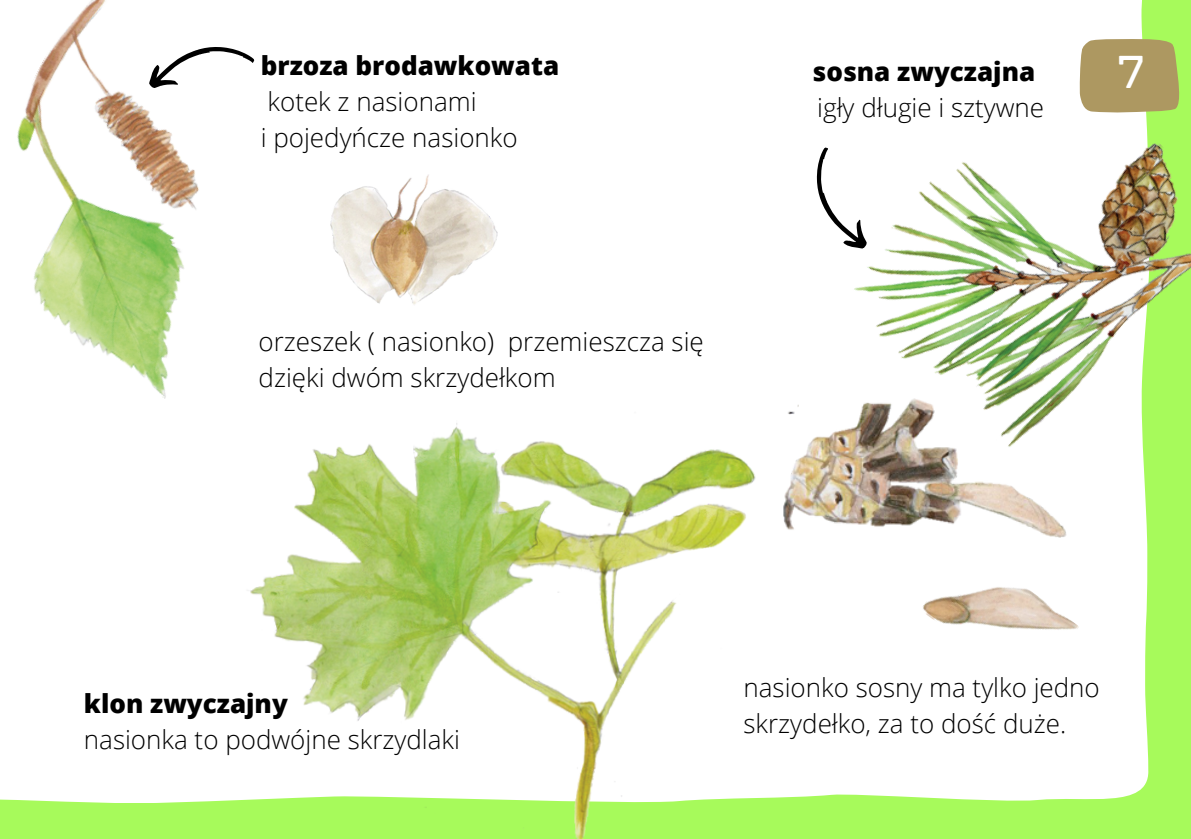
<style>
.page{position:relative;width:1191px;height:839px;background:#fff}
.page>*{position:absolute;margin:0;border:0;box-sizing:border-box;transform-origin:0 0}
.t1{font:500 37.8px "ADA Hybrid";color:#fff}
.t2{font:300 26px/36px "Open Sans";color:#000}
.t3{font:800 26px "Open Sans";color:#000}
.s1{font-weight:800}
</style>
<div class="page">
<div style="left:0;top:0;width:1191px;height:838px;background:#a7fa5b"></div>
<div style="left:0;top:0;width:1149px;height:802px;background:#fff"></div>
<img style="left:810px;top:38px;width:381px;height:443px">
<svg style="left:800px;top:146px;width:74px;height:110px;background:#e9e9e9"></svg>
<img style="left:331px;top:174px;width:166px;height:131px">
<img style="left:0;top:0;width:318px;height:399px">
<img style="left:920px;top:544px;width:159px;height:147px">
<img style="left:800px;top:399px;width:267px;height:138px">
<img style="left:228px;top:360px;width:572px;height:478px">
<p class="t2" style="left:261px;top:47px;width:300px"><span class="s1">brzoza brodawkowata </span>kotek z nasionami<br>i pojedyńcze nasionko</p>
<p class="t3" style="left:813px;top:53px;width:224px">sosna zwyczajna</p>
<p class="t1" style="left:1118px;top:56px;width:26px">7</p>
<p class="t2" style="left:817px;top:88px;width:228px">igły długie i sztywne</p>
<p class="t2" style="left:259px;top:322px;width:447px">orzeszek ( nasionko) przemieszcza się dzięki dwóm skrzydełkom</p>
<h1 class="t2" style="left:84px;top:685px;width:378px"><span class="s1">klon zwyczajny<br></span>nasionka to podwójne skrzydlaki</h1>
<p class="t2" style="left:743px;top:668px;width:358px">nasionko sosny ma tylko jedno skrzydełko, za to dość duże.</p>
</div>
